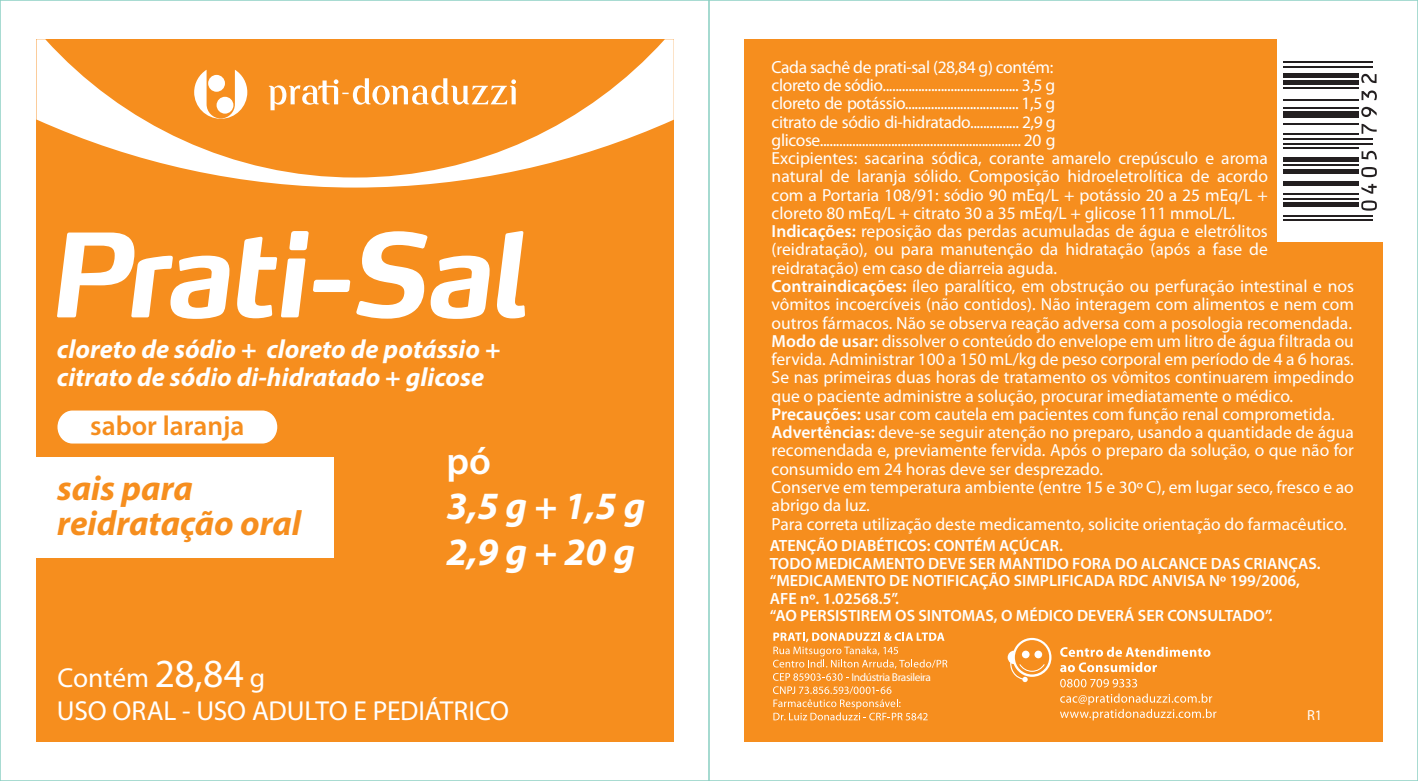
<style>
.page{position:relative;width:1418px;height:781px;background:#fff}
.page>*{position:absolute;margin:0;border:0;box-sizing:border-box;transform-origin:0 0}
.t1{font:italic 700 38.75px/45.5px "Myriad Pro";color:#fff}
.t2{font:600 38.75px "Myriad Pro";color:#fff}
.t3{font:italic 700 35px/35.2px "Myriad Pro";color:#f68e1e}
.t4{font:27.5px/33px "Myriad Pro";letter-spacing:-.005em;color:#fff}
.t5{font:600 27.5px "Myriad Pro";color:#f68e1e}
.t6{font:italic 700 26.25px/27.8px "Myriad Pro";color:#fff}
.t7{font:17.5px/18.2px "Myriad Pro";color:#fff}
.t8{font:600 16.25px/17.5px "Myriad Pro";color:#fff}
.t9{font:14.5px "Myriad Pro";color:#fff}
.t10{font:11.5px "Myriad Pro";letter-spacing:-.035em;color:#fff}
.s1{font-size:40px}
.s2{font-weight:600}
</style>
<div class="page">
<div style="left:744px;top:39px;width:638px;height:702px;background:#f68e1e"></div>
<svg style="left:773px;top:632px;width:174px;height:48px"></svg>
<svg style="left:773px;top:686px;width:154px;height:34px"></svg>
<svg style="left:1007px;top:637px;width:44px;height:44px"></svg>
<svg style="left:1060px;top:646px;width:148px;height:25px"></svg>
<svg style="left:1061px;top:678px;width:76px;height:9px"></svg>
<svg style="left:1060px;top:693px;width:156px;height:27px"></svg>
<div style="left:36px;top:39px;width:637px;height:702px;background:#f68e1e"></div>
<svg style="left:36px;top:39px;width:637px;height:148px"></svg>
<svg style="left:194px;top:70px;width:322px;height:49px"></svg>
<div style="left:57px;top:410px;width:220px;height:33px;background:#fff;border-radius:16px"></div>
<div style="left:36px;top:457px;width:297px;height:101px;background:#fff"></div>
<svg style="left:57px;top:232px;width:172px;height:87px"></svg>
<svg style="left:237px;top:231px;width:113px;height:87px"></svg>
<svg style="left:356px;top:231px;width:133px;height:88px"></svg>
<svg style="left:497px;top:231px;width:28px;height:87px"></svg>
<div style="left:1276px;top:39px;width:107px;height:203px;background:#fff"></div>
<hr style="left:1283px;top:219px;width:90px;height:2px;background:#231f20">
<hr style="left:1283px;top:214px;width:90px;height:2px;background:#231f20">
<div style="left:1283px;top:202px;width:75px;height:5px;background:#231f20"></div>
<hr style="left:1283px;top:197px;width:75px;height:2px;background:#231f20">
<hr style="left:1283px;top:193px;width:75px;height:2px;background:#231f20">
<hr style="left:1283px;top:181px;width:75px;height:4px;background:#231f20">
<hr style="left:1283px;top:169px;width:75px;height:4px;background:#231f20">
<hr style="left:1283px;top:164px;width:75px;height:2px;background:#231f20">
<hr style="left:1283px;top:157px;width:75px;height:4px;background:#231f20">
<hr style="left:1283px;top:147px;width:75px;height:2px;background:#231f20">
<hr style="left:1283px;top:142px;width:90px;height:2px;background:#231f20">
<hr style="left:1283px;top:138px;width:90px;height:1px;background:#231f20">
<hr style="left:1283px;top:133px;width:75px;height:2px;background:#231f20">
<hr style="left:1283px;top:123px;width:75px;height:2px;background:#231f20">
<div style="left:1283px;top:111px;width:75px;height:7px;background:#231f20"></div>
<hr style="left:1283px;top:106px;width:75px;height:2px;background:#231f20">
<hr style="left:1283px;top:99px;width:75px;height:2px;background:#231f20">
<hr style="left:1283px;top:87px;width:75px;height:2px;background:#231f20">
<hr style="left:1283px;top:80px;width:75px;height:4px;background:#231f20">
<hr style="left:1283px;top:73px;width:75px;height:4px;background:#231f20">
<hr style="left:1283px;top:66px;width:90px;height:1px;background:#231f20">
<hr style="left:1283px;top:61px;width:90px;height:2px;background:#231f20">
<svg style="left:1361px;top:200px;width:15px;height:10px"></svg>
<svg style="left:1361px;top:184px;width:15px;height:9px"></svg>
<svg style="left:1361px;top:167px;width:15px;height:10px"></svg>
<svg style="left:1361px;top:151px;width:15px;height:8px"></svg>
<svg style="left:1361px;top:124px;width:15px;height:10px"></svg>
<svg style="left:1361px;top:107px;width:15px;height:10px"></svg>
<svg style="left:1361px;top:90px;width:15px;height:10px"></svg>
<svg style="left:1361px;top:74px;width:15px;height:9px"></svg>
<h3 class="t6" style="left:57px;top:334px;width:445px">cloreto de sódio + cloreto de potássio + citrato de sódio di-hidratado + glicose</h3>
<h3 class="t5" style="left:90px;top:408px;width:156px">sabor laranja</h3>
<h2 class="t3" style="left:57px;top:469px;width:245px">sais para reidratação oral</h2>
<h1 class="t2" style="left:446px;top:436px;width:46px">pó</h1>
<h1 class="t1" style="left:446px;top:482px;width:200px">3,5 g + 1,5 g<br>2,9 g + 20 g</h1>
<h3 class="t4" style="left:57px;top:660px;width:453px">Contém <span class="s1">28,84</span> g<br>USO ORAL - USO ADULTO E PEDIÁTRICO</h3>
<p class="t7" style="left:771px;top:57px;width:584px">Cada sachê de prati-sal (28,84 g) contém:<br>cloreto de sódio.......................................... 3,5 g<br>cloreto de potássio................................... 1,5 g<br>citrato de sódio di-hidratado............... 2,9 g<br>glicose.............................................................. 20 g<br>Excipientes: sacarina sódica, corante amarelo crepúsculo e aroma<br>natural de laranja sólido. Composição hidroeletrolítica de acordo<br>com a Portaria 108/91: sódio 90 mEq/L + potássio 20 a 25 mEq/L +<br>cloreto 80 mEq/L + citrato 30 a 35 mEq/L + glicose 111 mmoL/L.<br><span class="s2">Indicações:</span> reposição das perdas acumuladas de água e eletrólitos (reidratação), ou para manutenção da hidratação (após a fase de reidratação) em caso de diarreia aguda.<br><span class="s2">Contraindicações:</span> íleo paralítico, em obstrução ou perfuração intestinal e nos vômitos incoercíveis (não contidos). Não interagem com alimentos e nem com outros fármacos. Não se observa reação adversa com a posologia recomendada.<br><span class="s2">Modo de usar:</span> dissolver o conteúdo do envelope em um litro de água filtrada ou fervida. Administrar 100 a 150 mL/kg de peso corporal em período de 4 a 6 horas.<br>Se nas primeiras duas horas de tratamento os vômitos continuarem impedindo que o paciente administre a solução, procurar imediatamente o médico.<br><span class="s2">Precauções:</span> usar com cautela em pacientes com função renal comprometida.<br><span class="s2">Advertências:</span> deve-se seguir atenção no preparo, usando a quantidade de água recomendada e, previamente fervida. Após o preparo da solução, o que não for consumido em 24 horas deve ser desprezado.<br>Conserve em temperatura ambiente (entre 15 e 30º C), em lugar seco, fresco e ao abrigo da luz.<br>Para correta utilização deste medicamento, solicite orientação do farmacêutico.</p>
<p class="t8" style="left:770px;top:536px;width:552px">ATENÇÃO DIABÉTICOS: CONTÉM AÇÚCAR.<br>TODO MEDICAMENTO DEVE SER MANTIDO FORA DO ALCANCE DAS CRIANÇAS. “MEDICAMENTO DE NOTIFICAÇÃO SIMPLIFICADA RDC ANVISA Nº 199/2006, AFE nº. 1.02568.5”.<br>“AO PERSISTIREM OS SINTOMAS, O MÉDICO DEVERÁ SER CONSULTADO”.</p>
<p class="t10" style="left:851px;top:669px;width:81px">Indústria Brasileira</p>
<p class="t9" style="left:1306px;top:706px;width:17px">R1</p>
</div>
